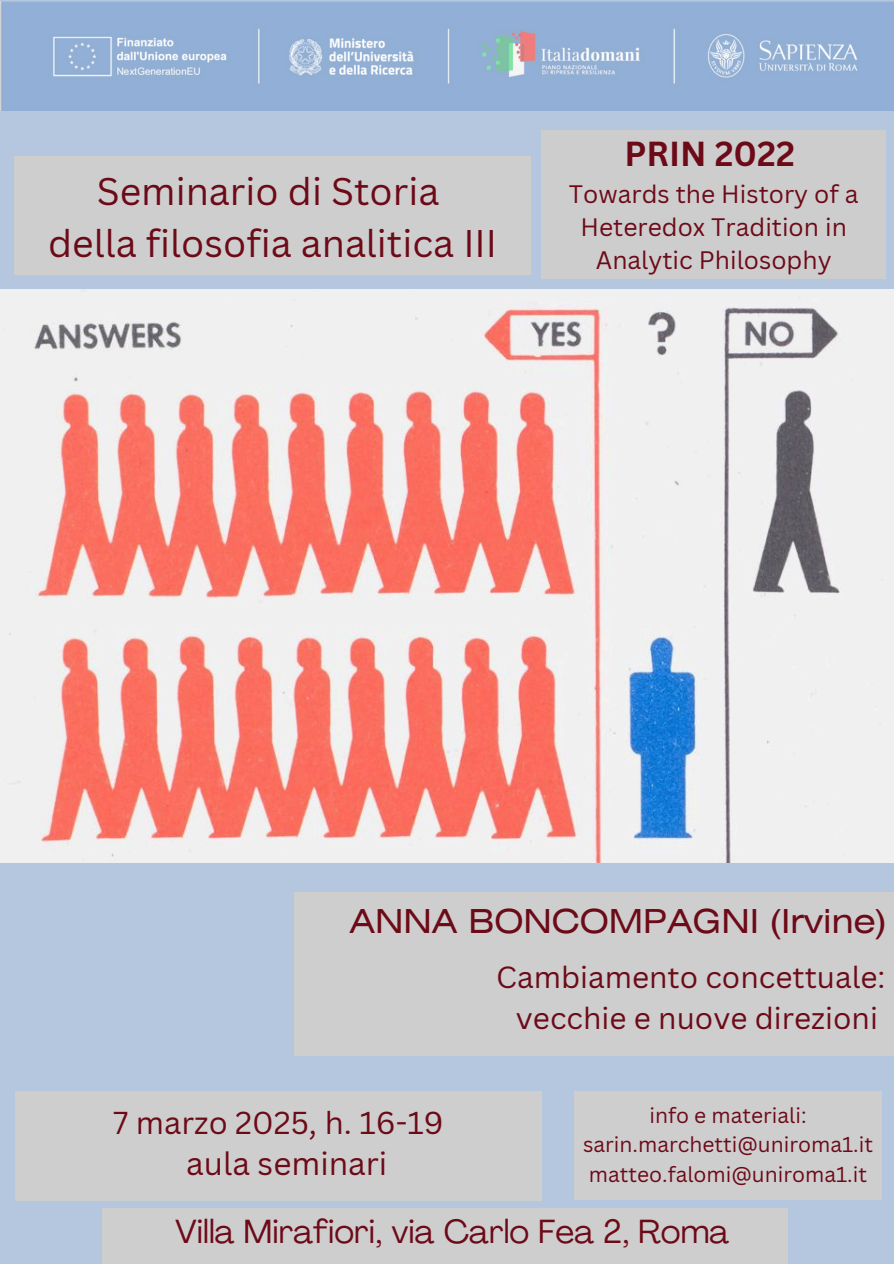
<style>
.page{position:relative;width:894px;height:1264px;background:#fff}
.page>*{position:absolute;margin:0;border:0;box-sizing:border-box;transform-origin:0 0}
.t1{font:37.5px/51.8px "Canva Sans";color:#6d0a18;text-align:center}
.t2{font:700 33.75px "Canva Sans";color:#6d0a18}
.t3{font:33px "Agrandir";color:#6d0a18}
.t4{font:33px "Helios Ext";color:#6d0a18}
.t5{font:31.5px "Canva Sans";color:#6d0a18}
.t6{font:30.75px "Canva Sans";color:#6d0a18}
.t7{font:29.7px/41.7px "Canva Sans";color:#6d0a18;text-align:center}
.t8{font:24.6px/33.5px "Canva Sans";color:#6d0a18;text-align:center}
.t9{font:21px/29.2px "Canva Sans";color:#6d0a18;text-align:center}
</style>
<div class="page">
<div style="left:0;top:0;width:893px;height:1263px;background:#b5c7de"></div>
<div style="left:294px;top:892px;width:599px;height:163px;background:#cecece"></div>
<div style="left:541px;top:130px;width:343px;height:148px;background:#cecece"></div>
<div style="left:15px;top:1090px;width:526px;height:110px;background:#cecece"></div>
<div style="left:102px;top:1207px;width:685px;height:56px;background:#cecece"></div>
<div style="left:574px;top:1091px;width:307px;height:108px;background:#cecece"></div>
<div style="left:15px;top:156px;width:515px;height:119px;background:#cecece"></div>
<img style="left:0;top:290px;width:893px;height:572px">
<img style="left:0;top:2px;width:893px;height:109px">
<h3 class="t1" style="left:48px;top:164px;width:450px">Seminario di Storia<br>della filosofia analitica III</h3>
<p class="t2" style="left:624px;top:130px;width:172px">PRIN 2022</p>
<p class="t8" style="left:568px;top:176px;width:291px">Towards the History of a<br>Heteredox Tradition in<br>Analytic Philosophy</p>
<p class="t4" style="left:349px;top:909px;width:538px">ANNA BONCOMPAGNI (Irvine)</p>
<h2 class="t7" style="left:496px;top:955px;width:390px">Cambiamento concettuale: vecchie e nuove direzioni</h2>
<h2 class="t6" style="left:113px;top:1100px;width:332px">7 marzo 2025, h. 16-19</h2>
<h2 class="t5" style="left:186px;top:1141px;width:202px">aula seminari</h2>
<p class="t9" style="left:583px;top:1100px;width:291px">info e materiali: sarin.marchetti@uniroma1.it</p>
<h1 class="t9" style="left:588px;top:1158px;width:279px">matteo.falomi@uniroma1.it</h1>
<h2 class="t3" style="left:175px;top:1218px;width:555px">Villa Mirafiori, via Carlo Fea 2, Roma</h2>
</div>
